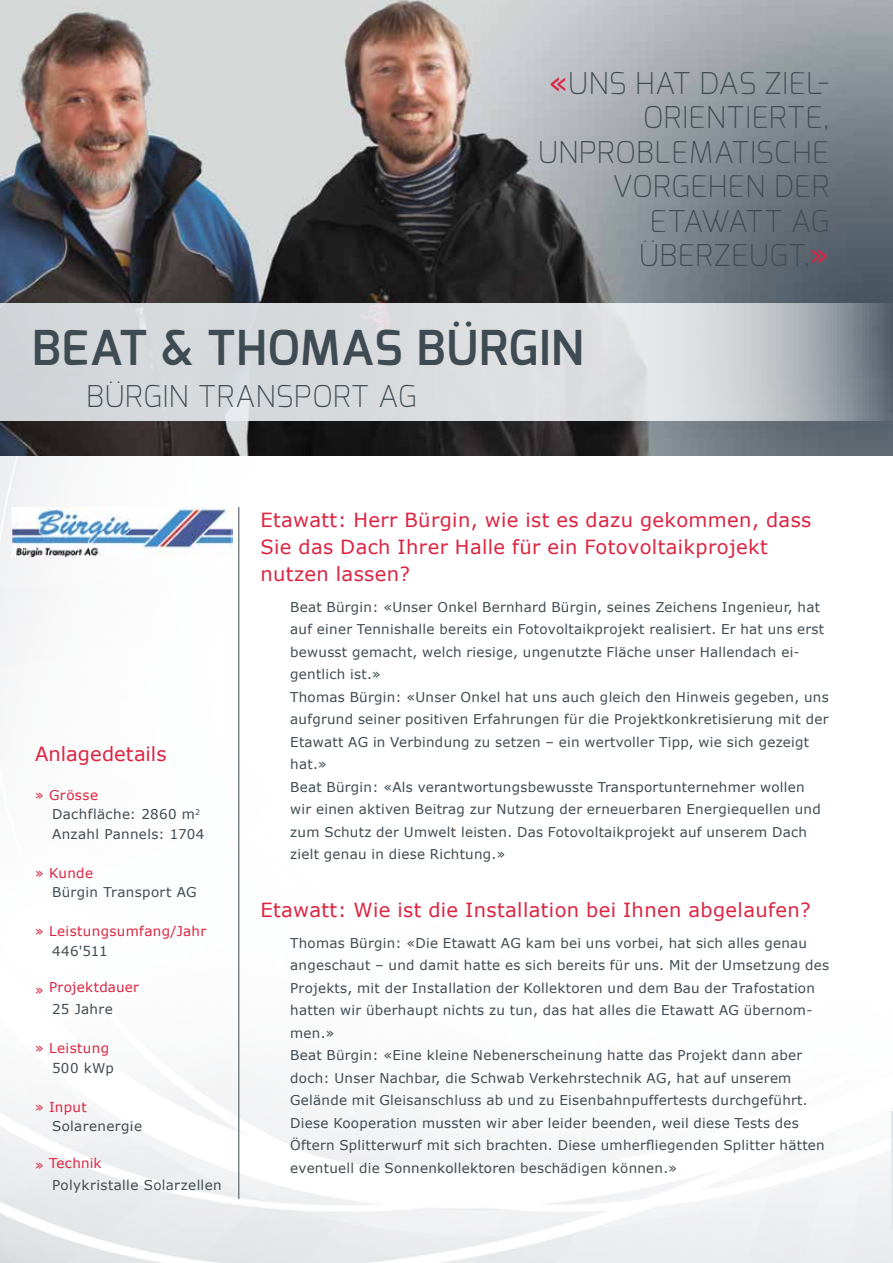
<style>
.page{position:relative;width:893px;height:1263px;background:#fff}
.page>*{position:absolute;margin:0;border:0;box-sizing:border-box;transform-origin:0 0}
.t1{font:600 48px "Exo";letter-spacing:.015em;color:#3f4b52}
.t2{font:200 30px/34.5px "Exo";letter-spacing:.015em;color:#3f4b52;text-align:right}
.t3{font:19.5px/27px "Verdana";letter-spacing:.02em;color:#dc2441}
.t4{font:19.5px "Verdana";color:#dc2441}
.t5{font:13.5px/22.5px "Verdana";letter-spacing:.02em;color:#3f4b52}
.t6{font:13.5px "Verdana";letter-spacing:.02em;color:#dc2441}
.s1{font-family:"Verdana";font-weight:400;color:#dc2441}
.s2{color:#dc2441}
</style>
<div class="page">
<img style="left:0;top:455px;width:893px;height:808px">
<img style="left:0;top:0;width:893px;height:455px">
<svg style="left:0;top:303px;width:893px;height:118px;background:#ced1d4"></svg>
<img style="left:12px;top:507px;width:220px;height:50px">
<hr style="left:892px;top:1112px;width:1px;height:117px;background:#e3e8eb">
<hr style="left:238px;top:507px;width:1px;height:692px;background:#3f4b52">
<h2 class="t2" style="left:537px;top:66px;width:293px"><span class="s1">«</span>UNS HAT DAS ZIEL-<br>ORIENTIERTE,<br>UNPROBLEMATISCHE<br>VORGEHEN DER<br>ETAWATT AG<br>ÜBERZEUGT.<span class="s1">»</span></h2>
<h1 class="t1" style="left:32px;top:317px;width:553px">BEAT &amp; THOMAS BÜRGIN</h1>
<h2 class="t2" style="left:86px;top:379px;width:332px">BÜRGIN TRANSPORT AG</h2>
<h3 class="t4" style="left:35px;top:740px;width:133px">Anlagedetails</h3>
<p class="t5" style="left:52px;top:785px;width:154px;line-height:19.5px;text-indent:-17px"><span class="s2">» Grösse<br></span>Dachfläche: 2860 m<sup>2<br></sup>Anzahl Pannels: 1704</p>
<p class="t6" style="left:35px;top:863px;width:60px">» Kunde</p>
<p class="t5" style="left:52px;top:881px;width:146px">Bürgin Transport AG</p>
<p class="t6" style="left:35px;top:922px;width:173px">» Leistungsumfang/Jahr</p>
<p class="t5" style="left:52px;top:939px;width:57px">446'511</p>
<p class="t6" style="left:35px;top:978px;width:105px">» Projektdauer</p>
<p class="t5" style="left:52px;top:998px;width:62px">25 Jahre</p>
<p class="t6" style="left:35px;top:1039px;width:76px">» Leistung</p>
<p class="t5" style="left:52px;top:1056px;width:63px">500 kWp</p>
<p class="t6" style="left:35px;top:1097px;width:53px">» Input</p>
<p class="t5" style="left:52px;top:1115px;width:91px">Solarenergie</p>
<p class="t6" style="left:35px;top:1154px;width:68px">» Technik</p>
<p class="t5" style="left:52px;top:1173px;width:171px">Polykristalle Solarzellen</p>
<h3 class="t3" style="left:260px;top:506px;width:552px">Etawatt: Herr Bürgin, wie ist es dazu gekommen, dass<br>Sie das Dach Ihrer Halle für ein Fotovoltaikprojekt nutzen lassen?</h3>
<p class="t5" style="left:290px;top:595px;width:540px">Beat Bürgin: «Unser Onkel Bernhard Bürgin, seines Zeichens Ingenieur, hat auf einer Tennishalle bereits ein Fotovoltaikprojekt realisiert. Er hat uns erst bewusst gemacht, welch riesige, ungenutzte Fläche unser Hallendach ei&shy;gentlich ist.»<br>Thomas Bürgin: «Unser Onkel hat uns auch gleich den Hinweis gegeben, uns aufgrund seiner positiven Erfahrungen für die Projektkonkretisierung mit der Etawatt AG in Verbindung zu setzen – ein wertvoller Tipp, wie sich gezeigt hat.»<br>Beat Bürgin: «Als verantwortungsbewusste Transportunternehmer wollen wir einen aktiven Beitrag zur Nutzung der erneuerbaren Energiequellen und zum Schutz der Umwelt leisten. Das Fotovoltaikprojekt auf unserem Dach zielt genau in diese Richtung.»</p>
<h3 class="t3" style="left:260px;top:896px;width:552px">Etawatt: Wie ist die Installation bei Ihnen abgelaufen?</h3>
<p class="t5" style="left:290px;top:931px;width:541px">Thomas Bürgin: «Die Etawatt AG kam bei uns vorbei, hat sich alles genau angeschaut – und damit hatte es sich bereits für uns. Mit der Umsetzung des Projekts, mit der Installation der Kollektoren und dem Bau der Trafostation hatten wir überhaupt nichts zu tun, das hat alles die Etawatt AG übernom&shy;men.»<br>Beat Bürgin: «Eine kleine Nebenerscheinung hatte das Projekt dann aber doch: Unser Nachbar, die Schwab Verkehrstechnik AG, hat auf unserem Gelände mit Gleisanschluss ab und zu Eisenbahnpuffertests durchgeführt.<br>Diese Kooperation mussten wir aber leider beenden, weil diese Tests des Öftern Splitterwurf mit sich brachten. Diese umherfliegenden Splitter hätten eventuell die Sonnenkollektoren beschädigen können.»</p>
</div>
